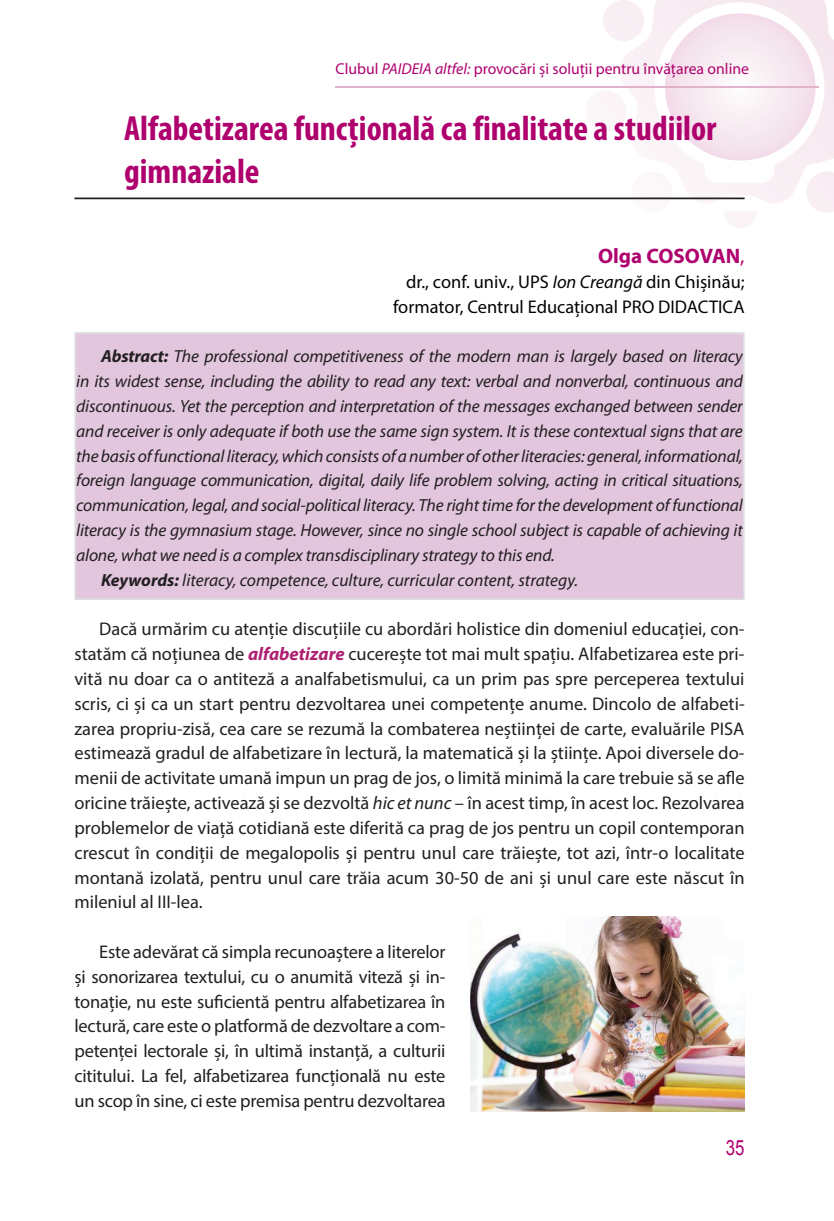
<style>
.page{position:relative;width:834px;height:1221px;background:#fff}
.page>*{position:absolute;margin:0;border:0;box-sizing:border-box;transform-origin:0 0}
.t1{font:700 condensed 35px/42.2px "Myriad Pro";color:#af016e}
.t2{font:700 21px "Myriad Pro";color:#af016e}
.t3{font:21px "Arial";color:#af016e;scale:.8 1}
.t4{font:18.38px/24.8px "Myriad Pro";letter-spacing:-.01em;color:#231f20;text-align:justify}
.t5{font:18.38px/24.8px "Myriad Pro";color:#040503;text-align:right}
.t6{font:italic 17.5px "Myriad Pro";letter-spacing:-.01em;color:#231f20}
.t7{font:15.75px "Myriad Pro";color:#af016e}
.s1{font-style:italic}
.s2{font-weight:400}
.s3{font-weight:700}
.s4{font-weight:700;font-style:italic;color:#ae2071}
</style>
<div class="page">
<svg style="left:585px;top:0;width:248px;height:228px"></svg>
<hr style="left:335px;top:86px;width:483px;height:2px;background:#e1b3ca">
<hr style="left:74px;top:197px;width:670px;height:2px;background:#231f20">
<div style="left:75px;top:333px;width:668px;height:266px;background:#e2c6de"></div>
<div style="left:74px;top:332px;width:670px;height:268px;border:2px solid #dcdddf"></div>
<img style="left:470px;top:916px;width:274px;height:195px">
<p class="t7" style="left:335px;top:59px;width:415px">Clubul <span class="s1">PAIDEIA altfel:</span> provocări și soluții pentru învățarea online</p>
<h1 class="t1" style="left:124px;top:107px;width:594px">Alfabetizarea funcțională ca finalitate a studiilor gimnaziale</h1>
<p class="t2" style="left:598px;top:244px;width:148px">Olga COSOVAN<span class="s2">,</span></p>
<p class="t5" style="left:393px;top:269px;width:353px">dr., conf. univ., UPS <span class="s1">Ion Creangă</span> din Chișinău; formator, Centrul Educațional PRO DIDACTICA</p>
<p class="t6" style="left:101px;top:345px;width:643px"><span class="s3">Abstract:</span> The professional competitiveness of the modern man is largely based on literacy</p>
<p class="t6" style="left:76px;top:370px;width:668px">in its widest sense, including the ability to read any text: verbal and nonverbal, continuous and</p>
<p class="t6" style="left:76px;top:395px;width:668px">discontinuous. Yet the perception and interpretation of the messages exchanged between sender</p>
<p class="t6" style="left:76px;top:420px;width:668px">and receiver is only adequate if both use the same sign system. It is these contextual signs that are</p>
<p class="t6" style="left:76px;top:445px;width:668px">the basis of functional literacy, which consists of a number of other literacies: general, informational,</p>
<p class="t6" style="left:76px;top:469px;width:668px">foreign language communication, digital, daily life problem solving, acting in critical situations,</p>
<p class="t6" style="left:76px;top:494px;width:668px">communication, legal, and social-political literacy. The right time for the development of functional</p>
<p class="t6" style="left:76px;top:519px;width:668px">literacy is the gymnasium stage. However, since no single school subject is capable of achieving it</p>
<p class="t6" style="left:76px;top:544px;width:480px">alone, what we need is a complex transdisciplinary strategy to this end.</p>
<p class="t6" style="left:101px;top:569px;width:478px"><span class="s3">Keywords:</span> literacy, competence, culture, curricular content, strategy.</p>
<p class="t4" style="left:74px;top:616px;width:671px;text-indent:25px">Dacă urmărim cu atenție discuțiile cu abordări holistice din domeniul educației, con&shy;statăm că noțiunea de <span class="s4">alfabetizare</span> cucerește tot mai mult spațiu. Alfabetizarea este pri&shy;vită nu doar ca o antiteză a analfabetismului, ca un prim pas spre perceperea textului scris, ci și ca un start pentru dezvoltarea unei competențe anume. Dincolo de alfabeti&shy;zarea propriu-zisă, cea care se rezumă la combaterea neștiinței de carte, evaluările PISA estimează gradul de alfabetizare în lectură, la matematică și la științe. Apoi diversele do&shy;menii de activitate umană impun un prag de jos, o limită minimă la care trebuie să se afle oricine trăiește, activează și se dezvoltă <span class="s1">hic et nunc</span> – în acest timp, în acest loc. Rezolvarea problemelor de viață cotidiană este diferită ca prag de jos pentru un copil contemporan crescut în condiții de megalopolis și pentru unul care trăiește, tot azi, într-o localitate montană izolată, pentru unul care trăia acum 30-50 de ani și unul care este născut în mileniul al III-lea.</p>
<p class="t4" style="left:74px;top:939px;width:372px;text-indent:25px">Este adevărat că simpla recunoaștere a literelor și sonorizarea textului, cu o anumită viteză și in&shy;tonație, nu este suficientă pentru alfabetizarea în lectură, care este o platformă de dezvoltare a com&shy;petenței lectorale și, în ultimă instanță, a culturii cititului. La fel, alfabetizarea funcțională nu este un scop în sine, ci este premisa pentru dezvoltarea</p>
<p class="t3" style="left:725px;top:1133px;width:25px">35</p>
</div>
